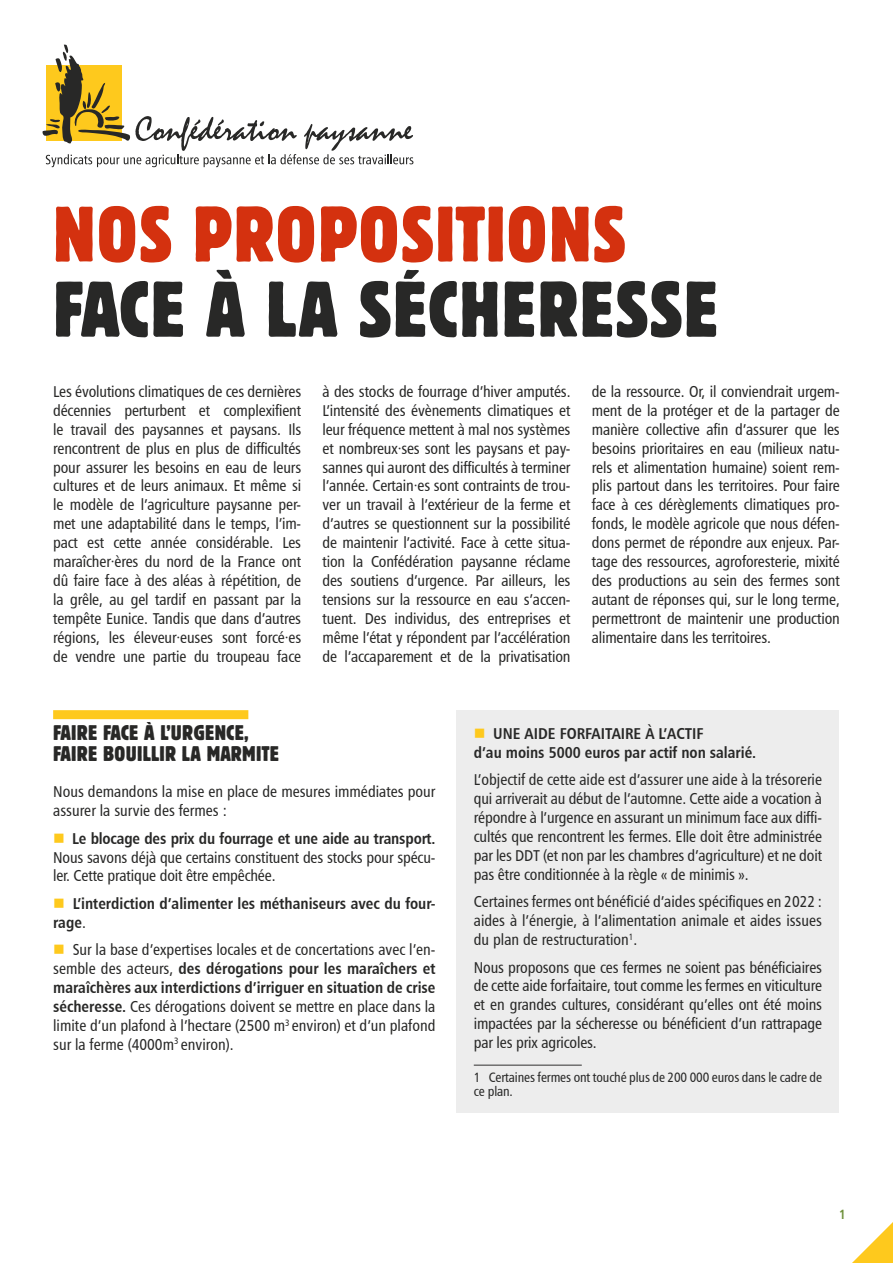
<style>
.page{position:relative;width:893px;height:1263px;background:#fff}
.page>*{position:absolute;margin:0;border:0;box-sizing:border-box;transform-origin:0 0}
.t1{font:condensed 78px "Block BE";letter-spacing:.02em;color:#282827}
.t2{font:condensed 78px "Block BE";letter-spacing:.02em;color:#d4310f}
.t3{font:condensed 21px/21px "Block BE";letter-spacing:.02em;color:#282827}
.t4{font:15.75px/18.9px "Humanist 777 BT Roman Condensed B";letter-spacing:-.01em;color:#282827;text-align:justify}
.t5{font:15.75px/18.9px "Humanist 777 BT Bold Condensed B";color:#282827}
.t6{font:13.5px/13.5px "Humanist 777 BT Roman Condensed B";letter-spacing:-.01em;color:#282827}
.t7{font:13.5px "Humanist 777 BT Bold Condensed B";color:#6e903a}
.s1{font-family:"Humanist 777 BT Roman Condensed B"}
.s2{font-family:"Humanist 777 BT Bold Condensed B"}
</style>
<div class="page">
<svg style="left:852px;top:1222px;width:41px;height:41px"></svg>
<svg style="left:42px;top:44px;width:371px;height:123px"></svg>
<div style="left:53px;top:710px;width:195px;height:9px;background:#fec91d"></div>
<div style="left:457px;top:710px;width:382px;height:403px;background:#ededed"></div>
<hr style="left:474px;top:1064px;width:108px;height:2px;background:#706f6f">
<h1 class="t2" style="left:53px;top:189px;width:574px">NOS PROPOSITIONS</h1>
<h1 class="t1" style="left:53px;top:264px;width:666px">FACE À LA SÉCHERESSE</h1>
<p class="t4" style="left:53px;top:382px;width:250px">Les évolutions climatiques de ces dernières décennies perturbent et complexifient le travail des paysannes et paysans. Ils rencontrent de plus en plus de difficultés pour assurer les besoins en eau de leurs cultures et de leurs animaux. Et même si le modèle de l’agriculture paysanne per&shy;met une adaptabilité dans le temps, l’im&shy;pact est cette année considérable. Les maraîcher·ères du nord de la France ont dû faire face à des aléas à répétition, de la grêle, au gel tardif en passant par la tempête Eunice. Tandis que dans d’autres régions, les éleveur·euses sont forcé·es de vendre une partie du troupeau face</p>
<p class="t4" style="left:322px;top:382px;width:250px">à des stocks de fourrage d’hiver amputés.<br>L’intensité des évènements climatiques et leur fréquence mettent à mal nos systèmes et nombreux·ses sont les paysans et pay&shy;sannes qui auront des difficultés à terminer l’année. Certain·es sont contraints de trou&shy;ver un travail à l’extérieur de la ferme et d’autres se questionnent sur la possibilité de maintenir l’activité. Face à cette situa&shy;tion la Confédération paysanne réclame des soutiens d’urgence. Par ailleurs, les tensions sur la ressource en eau s’accen&shy;tuent. Des individus, des entreprises et même l’état y répondent par l’accélération de l’accaparement et de la privatisation</p>
<p class="t4" style="left:592px;top:382px;width:250px">de la ressource. Or, il conviendrait urgem&shy;ment de la protéger et de la partager de manière collective afin d’assurer que les besoins prioritaires en eau (milieux natu&shy;rels et alimentation humaine) soient rem&shy;plis partout dans les territoires. Pour faire face à ces dérèglements climatiques pro&shy;fonds, le modèle agricole que nous défen&shy;dons permet de répondre aux enjeux. Par&shy;tage des ressources, agroforesterie, mixité des productions au sein des fermes sont autant de réponses qui, sur le long terme, permettront de maintenir une production alimentaire dans les territoires.</p>
<h2 class="t3" style="left:53px;top:723px;width:227px">FAIRE FACE À L’URGENCE,<br>FAIRE BOUILLIR LA MARMITE</h2>
<p class="t4" style="left:53px;top:782px;width:384px">Nous demandons la mise en place de mesures immédiates pour assurer la survie des fermes :</p>
<p class="t5" style="left:72px;top:828px;width:365px">Le blocage des prix du fourrage et une aide au transport.</p>
<p class="t4" style="left:53px;top:847px;width:384px">Nous savons déjà que certains constituent des stocks pour spécu&shy;ler. Cette pratique doit être empêchée.</p>
<p class="t5" style="left:53px;top:893px;width:384px;text-indent:20px">L’interdiction d’alimenter les méthaniseurs avec du four&shy;rage<span class="s1">.</span></p>
<p class="t4" style="left:73px;top:940px;width:364px">Sur la base d’expertises locales et de concertations avec l’en-</p>
<p class="t5" style="left:53px;top:959px;width:384px"><span class="s1">semble des acteurs,</span> des dérogations pour les maraîchers et maraîchères aux interdictions d’irriguer en situation de crise</p>
<p class="t4" style="left:53px;top:997px;width:384px"><span class="s2">sécheresse.</span> Ces dérogations doivent se mettre en place dans la limite d’un plafond à l’hectare (2500 m<sup>3</sup> environ) et d’un plafond sur la ferme (4000m<sup>3</sup> environ).</p>
<p class="t5" style="left:474px;top:724px;width:284px;text-indent:19px">UNE AIDE FORFAITAIRE À L’ACTIF<br>d’au moins 5000 euros par actif non salarié.</p>
<p class="t4" style="left:474px;top:770px;width:350px">L’objectif de cette aide est d’assurer une aide à la trésorerie qui arriverait au début de l’automne. Cette aide a vocation à répondre à l’urgence en assurant un minimum face aux diffi&shy;cultés que rencontrent les fermes. Elle doit être administrée par les DDT (et non par les chambres d’agriculture) et ne doit pas être conditionnée à la règle « de minimis ».</p>
<p class="t4" style="left:474px;top:892px;width:350px">Certaines fermes ont bénéficié d’aides spécifiques en 2022 : aides à l’énergie, à l’alimentation animale et aides issues du plan de restructuration<sup>1</sup>.</p>
<p class="t4" style="left:474px;top:957px;width:350px">Nous proposons que ces fermes ne soient pas bénéficiaires de cette aide forfaitaire, tout comme les fermes en viticulture et en grandes cultures, considérant qu’elles ont été moins impactées par la sécheresse ou bénéficient d’un rattrapage par les prix agricoles.</p>
<p class="t6" style="left:474px;top:1070px;width:350px">1 Certaines fermes ont touché plus de 200 000 euros dans le cadre de ce plan.</p>
<p class="t7" style="left:839px;top:1206px;width:8px">1</p>
</div>
